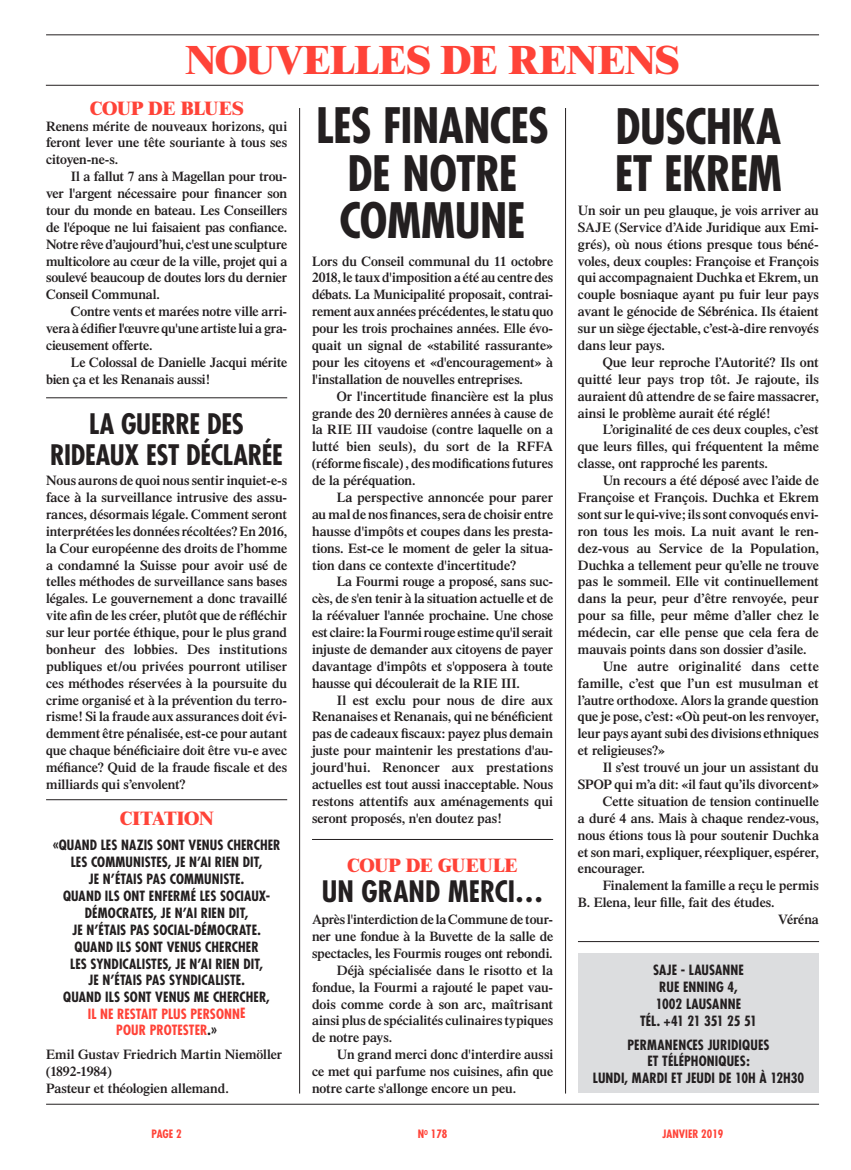
<style>
.page{position:relative;width:851px;height:1170px;background:#fff}
.page>*{position:absolute;margin:0;border:0;box-sizing:border-box;transform-origin:0 0}
.INTER-TITRE{font:700 condensed 47.5px/47.5px "Futura";letter-spacing:-.015em;color:#231f20;text-align:center}
.t1{font:800 39.38px "Times";letter-spacing:-.015em;color:#ff4338}
.INTER-TITRE-2{font:700 condensed 28.75px "Futura";letter-spacing:.005em;color:#231f20}
.INTER-TITRE-3{font:700 condensed 27.5px/31.2px "Futura";letter-spacing:-.01em;color:#231f20;text-align:center}
.TITRES{font:800 18.75px "Times";letter-spacing:-.02em;color:#ff4338}
.TEXTE-BASE{font:600 13.75px/16.9px "Times";letter-spacing:-.005em;color:#231f20;text-align:justify}
.TEXTE-BASE-1E-LIGNE{font:600 13.75px/16.9px "Times";letter-spacing:-.005em;color:#231f20;text-align:justify}
.INTER-TITRE-4{font:700 condensed 13.75px/16.9px "Futura";letter-spacing:.005em;color:#231f20;text-align:center}
.INTER-TITRE-5{font:700 condensed 13.75px "Futura";letter-spacing:-.025em;color:#231f20}
.INTER-TITRE-6{font:700 condensed 13.75px "Futura";letter-spacing:.005em;color:#ff4338}
.t2{font:700 condensed 11.25px "Futura";color:#ff4338}
.t3{font:700 condensed 6.5px "Futura";color:#ff4338}
.s1{color:#ff4338}
.s2{color:#231f20}
</style>
<div class="page">
<hr style="left:46px;top:1103px;width:772px;height:1px;background:#231f20">
<hr style="left:46px;top:35px;width:772px;height:1px;background:#231f20">
<div style="left:578px;top:953px;width:240px;height:139px;background:#dcdddf"></div>
<hr style="left:46px;top:85px;width:772px;height:1px;background:#231f20">
<hr style="left:299px;top:108px;width:1px;height:985px;background:#231f20">
<hr style="left:565px;top:108px;width:1px;height:985px;background:#231f20">
<hr style="left:46px;top:397px;width:241px;height:1px;background:#231f20">
<hr style="left:46px;top:799px;width:241px;height:1px;background:#231f20">
<hr style="left:312px;top:839px;width:241px;height:1px;background:#231f20">
<hr style="left:578px;top:941px;width:241px;height:1px;background:#231f20">
<p class="t1" style="left:186px;top:36px;width:495px">NOUVELLES DE RENENS</p>
<p class="TITRES" style="left:90px;top:96px;width:155px">COUP DE BLUES</p>
<p class="TEXTE-BASE-1E-LIGNE" style="left:46px;top:117px;width:242px">Renens mérite de nouveaux horizons, qui feront lever une tête souriante à tous ses citoyen-ne-s.</p>
<p class="TEXTE-BASE" style="left:46px;top:168px;width:242px;text-indent:25px">Il a fallut 7 ans à Magellan pour trou&shy;ver l'argent nécessaire pour financer son tour du monde en bateau. Les Conseillers de l'époque ne lui faisaient pas confiance.<br>Notre rêve d’aujourd’hui, c'est une sculpture multicolore au cœur de la ville, projet qui a soulevé beaucoup de doutes lors du dernier Conseil Communal.</p>
<p class="TEXTE-BASE" style="left:46px;top:303px;width:242px;text-indent:25px">Contre vents et marées notre ville arri&shy;vera à édifier l'œuvre qu'une artiste lui a gra&shy;cieusement offerte.</p>
<p class="TEXTE-BASE" style="left:46px;top:353px;width:242px;text-indent:25px">Le Colossal de Danielle Jacqui mérite bien ça et les Renanais aussi!</p>
<p class="INTER-TITRE-3" style="left:50px;top:408px;width:234px">LA GUERRE DES<br>RIDEAUX EST DÉCLARÉE</p>
<p class="TEXTE-BASE-1E-LIGNE" style="left:46px;top:471px;width:242px">Nous aurons de quoi nous sentir inquiet-e-s face à la surveillance intrusive des assu&shy;rances, désormais légale. Comment seront interprétées les données récoltées? En 2016, la Cour européenne des droits de l’homme a condamné la Suisse pour avoir usé de telles méthodes de surveillance sans bases légales. Le gouvernement a donc travaillé vite afin de les créer, plutôt que de réfléchir sur leur portée éthique, pour le plus grand bonheur des lobbies. Des institutions publiques et/ou privées pourront utiliser ces méthodes réservées à la poursuite du crime organisé et à la prévention du terro&shy;risme! Si la fraude aux assurances doit évi&shy;demment être pénalisée, est-ce pour autant que chaque bénéficiaire doit être vu-e avec méfiance? Quid de la fraude fiscale et des milliards qui s’envolent?</p>
<p class="TITRES" style="left:120px;top:806px;width:95px">CITATION</p>
<p class="INTER-TITRE-4" style="left:53px;top:836px;width:229px">«QUAND LES NAZIS SONT VENUS CHERCHER<br>LES COMMUNISTES, JE N’AI RIEN DIT,<br>JE N’ÉTAIS PAS COMMUNISTE.</p>
<p class="INTER-TITRE-4" style="left:63px;top:887px;width:209px">QUAND ILS ONT ENFERMÉ LES SOCIAUX-<br>DÉMOCRATES, JE N’AI RIEN DIT,<br>JE N’ÉTAIS PAS SOCIAL-DÉMOCRATE.</p>
<p class="INTER-TITRE-4" style="left:70px;top:938px;width:194px">QUAND ILS SONT VENUS CHERCHER<br>LES SYNDICALISTES, JE N’AI RIEN DIT,<br>JE N’ÉTAIS PAS SYNDICALISTE.</p>
<p class="INTER-TITRE-4" style="left:63px;top:988px;width:208px">QUAND ILS SONT VENUS ME CHERCHER,<br><span class="s1">IL NE RESTAIT PLUS PERSONNE</span></p>
<p class="INTER-TITRE-6" style="left:116px;top:1021px;width:102px">POUR PROTESTER<span class="s2">.»</span></p>
<p class="TEXTE-BASE-1E-LIGNE" style="left:46px;top:1045px;width:237px;text-align:left">Emil Gustav Friedrich Martin Niemöller (1892-1984)<br>Pasteur et théologien allemand.</p>
<p class="INTER-TITRE" style="left:316px;top:102px;width:234px">LES FINANCES<br>DE NOTRE<br>COMMUNE</p>
<p class="INTER-TITRE" style="left:614px;top:103px;width:169px;text-align:left">DUSCHKA<br>ET EKREM</p>
<p class="TEXTE-BASE-1E-LIGNE" style="left:578px;top:201px;width:242px">Un soir un peu glauque, je vois arriver au SAJE (Service d’Aide Juridique aux Emi&shy;grés), où nous étions presque tous béné&shy;voles, deux couples: Françoise et François qui accompagnaient Duchka et Ekrem, un couple bosniaque ayant pu fuir leur pays avant le génocide de Sébrénica. Ils étaient sur un siège éjectable, c’est-à-dire renvoyés dans leur pays.</p>
<p class="TEXTE-BASE" style="left:578px;top:353px;width:242px;text-indent:25px">Que leur reproche l’Autorité? Ils ont quitté leur pays trop tôt. Je rajoute, ils auraient dû attendre de se faire massacrer, ainsi le problème aurait été réglé!</p>
<p class="TEXTE-BASE" style="left:578px;top:421px;width:242px;text-indent:25px">L’originalité de ces deux couples, c’est que leurs filles, qui fréquentent la même classe, ont rapproché les parents.</p>
<p class="TEXTE-BASE" style="left:578px;top:471px;width:242px;text-indent:25px">Un recours a été déposé avec l’aide de Françoise et François. Duchka et Ekrem sont sur le qui-vive; ils sont convoqués envi&shy;ron tous les mois. La nuit avant le ren&shy;dez-vous au Service de la Population, Duchka a tellement peur qu’elle ne trouve pas le sommeil. Elle vit continuellement dans la peur, peur d’être renvoyée, peur pour sa fille, peur même d’aller chez le médecin, car elle pense que cela fera de mauvais points dans son dossier d’asile.</p>
<p class="TEXTE-BASE" style="left:578px;top:657px;width:242px;text-indent:25px">Une autre originalité dans cette famille, c’est que l’un est musulman et l’autre orthodoxe. Alors la grande question que je pose, c’est: «Où peut-on les renvoyer, leur pays ayant subi des divisions ethniques et religieuses?»</p>
<p class="TEXTE-BASE" style="left:578px;top:758px;width:242px;text-align:right">Il s’est trouvé un jour un assistant du<br>SPOP qui m’a dit: «il faut qu’ils divorcent»</p>
<p class="TEXTE-BASE" style="left:578px;top:792px;width:242px;text-indent:25px">Cette situation de tension continuelle a duré 4 ans. Mais à chaque rendez-vous, nous étions tous là pour soutenir Duchka et son mari, expliquer, réexpliquer, espérer, encourager.</p>
<p class="TEXTE-BASE" style="left:578px;top:876px;width:242px;text-indent:25px">Finalement la famille a reçu le permis<br>B. Elena, leur fille, fait des études.</p>
<p class="TEXTE-BASE" style="left:778px;top:910px;width:42px">Véréna</p>
<p class="TEXTE-BASE-1E-LIGNE" style="left:312px;top:252px;width:242px">Lors du Conseil communal du 11 octobre 2018, le taux d'imposition a été au centre des débats. La Municipalité proposait, contrai&shy;rement aux années précédentes, le statu quo pour les trois prochaines années. Elle évo&shy;quait un signal de «stabilité rassurante» pour les citoyens et «d'encouragement» à l'installation de nouvelles entreprises.</p>
<p class="TEXTE-BASE" style="left:312px;top:387px;width:242px;text-indent:25px">Or l'incertitude financière est la plus grande des 20 dernières années à cause de la RIE III vaudoise (contre laquelle on a lutté bien seuls), du sort de la RFFA (réforme fiscale) , des modifications futures de la péréquation.</p>
<p class="TEXTE-BASE" style="left:312px;top:488px;width:242px;text-indent:25px">La perspective annoncée pour parer au mal de nos finances, sera de choisir entre hausse d'impôts et coupes dans les presta&shy;tions. Est-ce le moment de geler la situa&shy;tion dans ce contexte d'incertitude?</p>
<p class="TEXTE-BASE" style="left:312px;top:573px;width:242px;text-indent:25px">La Fourmi rouge a proposé, sans suc&shy;cès, de s'en tenir à la situation actuelle et de la réévaluer l'année prochaine. Une chose est claire: la Fourmi rouge estime qu'il serait injuste de demander aux citoyens de payer davantage d'impôts et s'opposera à toute hausse qui découlerait de la RIE III.</p>
<p class="TEXTE-BASE" style="left:312px;top:691px;width:242px;text-indent:25px">Il est exclu pour nous de dire aux Renanaises et Renanais, qui ne bénéficient pas de cadeaux fiscaux: payez plus demain juste pour maintenir les prestations d'au&shy;jourd'hui. Renoncer aux prestations actuelles est tout aussi inacceptable. Nous restons attentifs aux aménagements qui seront proposés, n'en doutez pas!</p>
<p class="TITRES" style="left:347px;top:853px;width:172px">COUP DE GUEULE</p>
<p class="INTER-TITRE-2" style="left:321px;top:873px;width:223px">UN GRAND MERCI…</p>
<p class="TEXTE-BASE-1E-LIGNE" style="left:312px;top:910px;width:242px">Après l'interdiction de la Commune de tour&shy;ner une fondue à la Buvette de la salle de spectacles, les Fourmis rouges ont rebondi.</p>
<p class="TEXTE-BASE" style="left:312px;top:961px;width:242px;text-indent:25px">Déjà spécialisée dans le risotto et la fondue, la Fourmi a rajouté le papet vau&shy;dois comme corde à son arc, maîtrisant ainsi plus de spécialités culinaires typiques de notre pays.</p>
<p class="TEXTE-BASE" style="left:312px;top:1045px;width:242px;text-indent:25px">Un grand merci donc d'interdire aussi ce met qui parfume nos cuisines, afin que notre carte s'allonge encore un peu.</p>
<p class="INTER-TITRE-4" style="left:653px;top:961px;width:92px">SAJE - LAUSANNE</p>
<p class="INTER-TITRE-4" style="left:659px;top:978px;width:80px">RUE ENNING 4,</p>
<p class="INTER-TITRE-4" style="left:655px;top:995px;width:87px">1002 LAUSANNE</p>
<p class="INTER-TITRE-5" style="left:640px;top:1011px;width:118px">TÉL. +41 21 351 25 51</p>
<p class="INTER-TITRE-4" style="left:627px;top:1035px;width:143px">PERMANENCES JURIDIQUES<br>ET TÉLÉPHONIQUES:</p>
<p class="INTER-TITRE-4" style="left:592px;top:1069px;width:213px">LUNDI, MARDI ET JEUDI DE 10H À 12H30</p>
<p class="t3" style="left:424px;top:1127px;width:5px">O</p>
<p class="t2" style="left:152px;top:1126px;width:32px">PAGE 2</p>
<p class="t2" style="left:431px;top:1126px;width:18px">178</p>
<p class="t2" style="left:418px;top:1126px;width:8px">N</p>
<p class="t2" style="left:662px;top:1126px;width:62px">JANVIER 2019</p>
</div>
